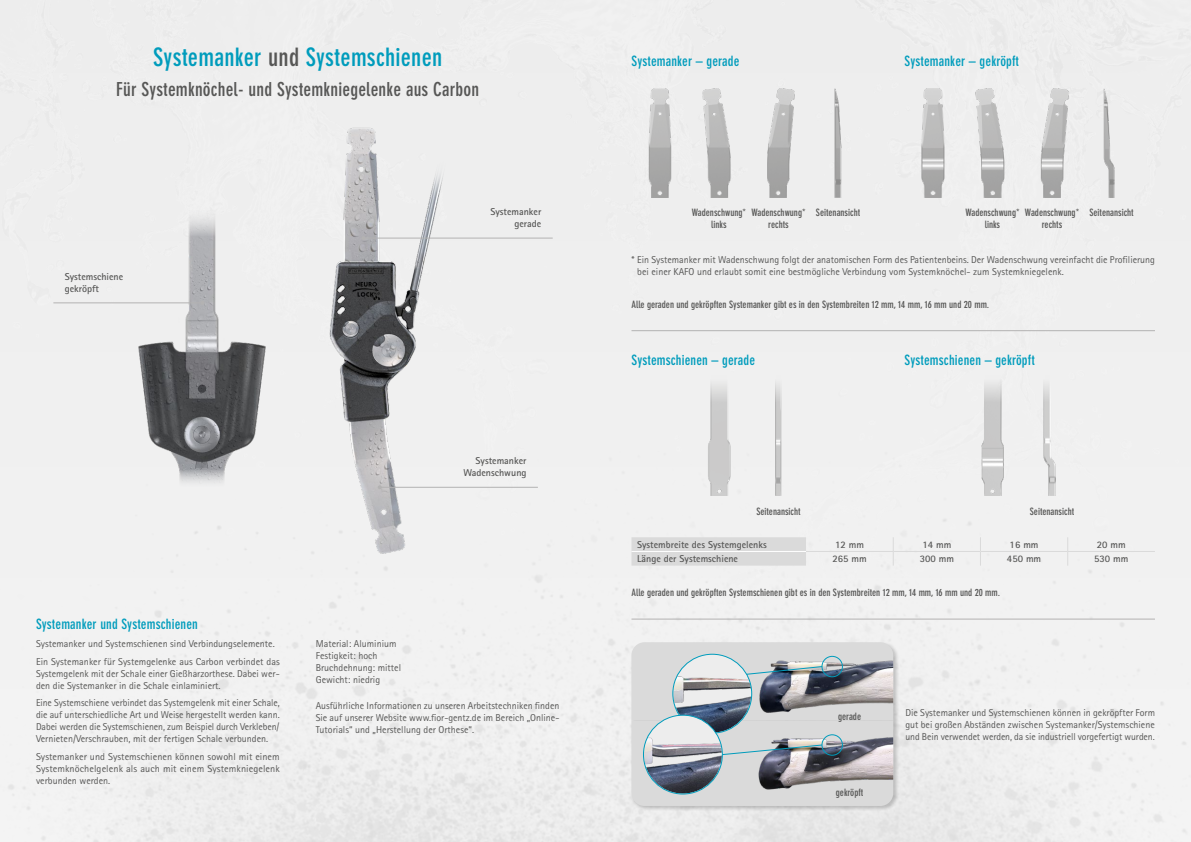
<style>
.page{position:relative;width:1191px;height:842px;background:#fff}
.page>*{position:absolute;margin:0;border:0;box-sizing:border-box;transform-origin:0 0}
.t1{font:700 condensed 25px "DIN Neuzeit Grotesk Std";letter-spacing:.01em;color:#009cbc}
.t2{font:700 condensed 19px "DIN Neuzeit Grotesk Std";letter-spacing:.01em;color:#575756}
.t3{font:700 condensed 14px "DIN Neuzeit Grotesk Std";letter-spacing:.01em;color:#009cbc}
.t4{font:10px/12px "Rotis Sans Serif Pro";color:#575756}
.t5{font:700 condensed 10px/12px "DIN Neuzeit Grotesk Std";color:#575756;text-align:center}
.t6{font:700 10px/12px "Rotis Sans Serif Pro";color:#575756;text-align:right}
.s1{color:#575756}
</style>
<div class="page">
<div style="left:0;top:451px;width:1191px;height:391px;background:#f1f1f1"></div>
<img style="left:132px;top:203px;width:140px;height:289px">
<img style="left:314px;top:123px;width:139px;height:451px">
<div style="left:630px;top:641px;width:269px;height:171px;background:#000;opacity:.2"></div>
<img style="left:647px;top:77px;width:26px;height:120px">
<img style="left:707px;top:376px;width:25px;height:120px">
<img style="left:978px;top:376px;width:27px;height:120px">
<img style="left:831px;top:77px;width:14px;height:120px">
<img style="left:773px;top:376px;width:12px;height:120px">
<img style="left:1043px;top:376px;width:15px;height:120px">
<img style="left:691px;top:77px;width:41px;height:120px">
<img style="left:767px;top:77px;width:33px;height:120px">
<hr style="left:631px;top:330px;width:524px;height:1px;background:#b3b2b2">
<img style="left:917px;top:77px;width:29px;height:120px">
<img style="left:1095px;top:77px;width:32px;height:120px">
<img style="left:1039px;top:77px;width:32px;height:120px">
<img style="left:974px;top:77px;width:33px;height:120px">
<hr style="left:53px;top:302px;width:149px;height:1px;background:#b3b2b2">
<svg style="left:200px;top:301px;width:4px;height:4px"></svg>
<hr style="left:363px;top:238px;width:190px;height:1px;background:#b3b2b2">
<svg style="left:361px;top:236px;width:4px;height:4px"></svg>
<hr style="left:380px;top:487px;width:158px;height:1px;background:#b3b2b2">
<svg style="left:378px;top:485px;width:4px;height:4px"></svg>
<div style="left:631px;top:537px;width:175px;height:29px;background:#dadada"></div>
<hr style="left:631px;top:551px;width:175px;height:1px;background:#fff">
<hr style="left:806px;top:551px;width:87px;height:1px;background:#dadada">
<hr style="left:893px;top:551px;width:87px;height:1px;background:#dadada">
<svg style="left:892px;top:537px;width:1px;height:29px"></svg>
<hr style="left:980px;top:551px;width:87px;height:1px;background:#dadada">
<svg style="left:980px;top:537px;width:1px;height:29px"></svg>
<hr style="left:1067px;top:551px;width:88px;height:1px;background:#dadada">
<svg style="left:1067px;top:537px;width:1px;height:29px"></svg>
<hr style="left:631px;top:619px;width:524px;height:1px;background:#b3b2b2">
<img style="left:631px;top:642px;width:262px;height:164px">
<h1 class="t1" style="left:153px;top:43px;width:291px">Systemanker <span class="s1">und</span> Systemschienen</h1>
<h2 class="t2" style="left:116px;top:78px;width:364px">Für Systemknöchel- und Systemkniegelenke aus Carbon</h2>
<p class="t6" style="left:65px;top:270px;width:60px;text-align:left">Systemschiene gekröpft</p>
<p class="t6" style="left:490px;top:205px;width:52px">Systemanker gerade</p>
<p class="t6" style="left:463px;top:454px;width:65px">Systemanker<br>Wadenschwung</p>
<h3 class="t3" style="left:36px;top:616px;width:163px">Systemanker und Systemschienen</h3>
<p class="t4" style="left:36px;top:635px;width:245px;line-height:17.7px">Systemanker und Systemschienen sind Verbindungselemente.<br>Ein Systemanker für Systemgelenke aus Carbon verbindet das</p>
<p class="t4" style="left:36px;top:667px;width:245px">Systemgelenk mit der Schale einer Gießharzorthese. Dabei wer&shy;den die Systemanker in die Schale einlaminiert.</p>
<p class="t4" style="left:36px;top:697px;width:245px;text-align:justify">Eine Systemschiene verbindet das Systemgelenk mit einer Schale, die auf unterschiedliche Art und Weise hergestellt werden kann.<br>Dabei werden die Systemschienen, zum Beispiel durch Verkleben/ Vernieten/Verschrauben, mit der fertigen Schale verbunden.</p>
<p class="t4" style="left:36px;top:751px;width:245px;text-align:justify">Systemanker und Systemschienen können sowohl mit einem Systemknöchelgelenk als auch mit einem Systemkniegelenk verbunden werden.</p>
<p class="t4" style="left:316px;top:637px;width:87px">Material: Aluminium<br>Festigkeit: hoch<br>Bruchdehnung: mittel<br>Gewicht: niedrig</p>
<p class="t4" style="left:316px;top:699px;width:245px;text-align:justify">Ausführliche Informationen zu unseren Arbeitstechniken finden Sie auf unserer Website www.fior-gentz.de im Bereich „Online-Tutorials“ und „Herstellung der Orthese“.</p>
<h3 class="t3" style="left:631px;top:53px;width:109px">Systemanker – gerade</h3>
<h3 class="t3" style="left:904px;top:53px;width:116px">Systemanker – gekröpft</h3>
<p class="t5" style="left:692px;top:207px;width:56px">Wadenschwung* links</p>
<p class="t5" style="left:751px;top:207px;width:56px">Wadenschwung* rechts</p>
<p class="t5" style="left:816px;top:207px;width:46px">Seitenansicht</p>
<p class="t5" style="left:1041px;top:207px;width:93px;text-align:left;text-indent:-17px">Wadenschwung* Seitenansicht rechts</p>
<p class="t5" style="left:965px;top:207px;width:56px">Wadenschwung* links</p>
<p class="t4" style="left:637px;top:254px;width:519px;text-indent:-6px">* Ein Systemanker mit Wadenschwung folgt der anatomischen Form des Patientenbeins. Der Wadenschwung vereinfacht die Profilierung bei einer KAFO und erlaubt somit eine bestmögliche Verbindung vom Systemknöchel- zum Systemkniegelenk.</p>
<p class="t5" style="left:631px;top:298px;width:359px">Alle geraden und gekröpften Systemanker gibt es in den Systembreiten 12 mm, 14 mm, 16 mm und 20 mm.</p>
<h3 class="t3" style="left:631px;top:351px;width:125px">Systemschienen – gerade</h3>
<h3 class="t3" style="left:904px;top:351px;width:132px">Systemschienen – gekröpft</h3>
<p class="t5" style="left:756px;top:505px;width:46px">Seitenansicht</p>
<p class="t5" style="left:1030px;top:505px;width:46px">Seitenansicht</p>
<p class="t6" style="left:637px;top:538px;width:131px">Systembreite des Systemgelenks</p>
<p class="t6" style="left:835px;top:538px;width:30px">12 mm</p>
<p class="t6" style="left:922px;top:538px;width:30px">14 mm</p>
<p class="t6" style="left:1009px;top:538px;width:30px">16 mm</p>
<p class="t6" style="left:1096px;top:538px;width:30px">20 mm</p>
<p class="t6" style="left:637px;top:552px;width:102px">Länge der Systemschiene</p>
<p class="t6" style="left:832px;top:552px;width:36px">265 mm</p>
<p class="t6" style="left:919px;top:552px;width:36px">300 mm</p>
<p class="t6" style="left:1007px;top:552px;width:36px">450 mm</p>
<p class="t6" style="left:1094px;top:552px;width:36px">530 mm</p>
<p class="t5" style="left:631px;top:586px;width:370px">Alle geraden und gekröpften Systemschienen gibt es in den Systembreiten 12 mm, 14 mm, 16 mm und 20 mm.</p>
<p class="t5" style="left:838px;top:710px;width:24px">gerade</p>
<p class="t5" style="left:836px;top:787px;width:29px">gekröpft</p>
<p class="t4" style="left:905px;top:706px;width:251px;text-align:justify">Die Systemanker und Systemschienen können in gekröpfter Form gut bei großen Abständen zwischen Systemanker/Systemschiene und Bein verwendet werden, da sie industriell vorgefertigt wurden.</p>
</div>
